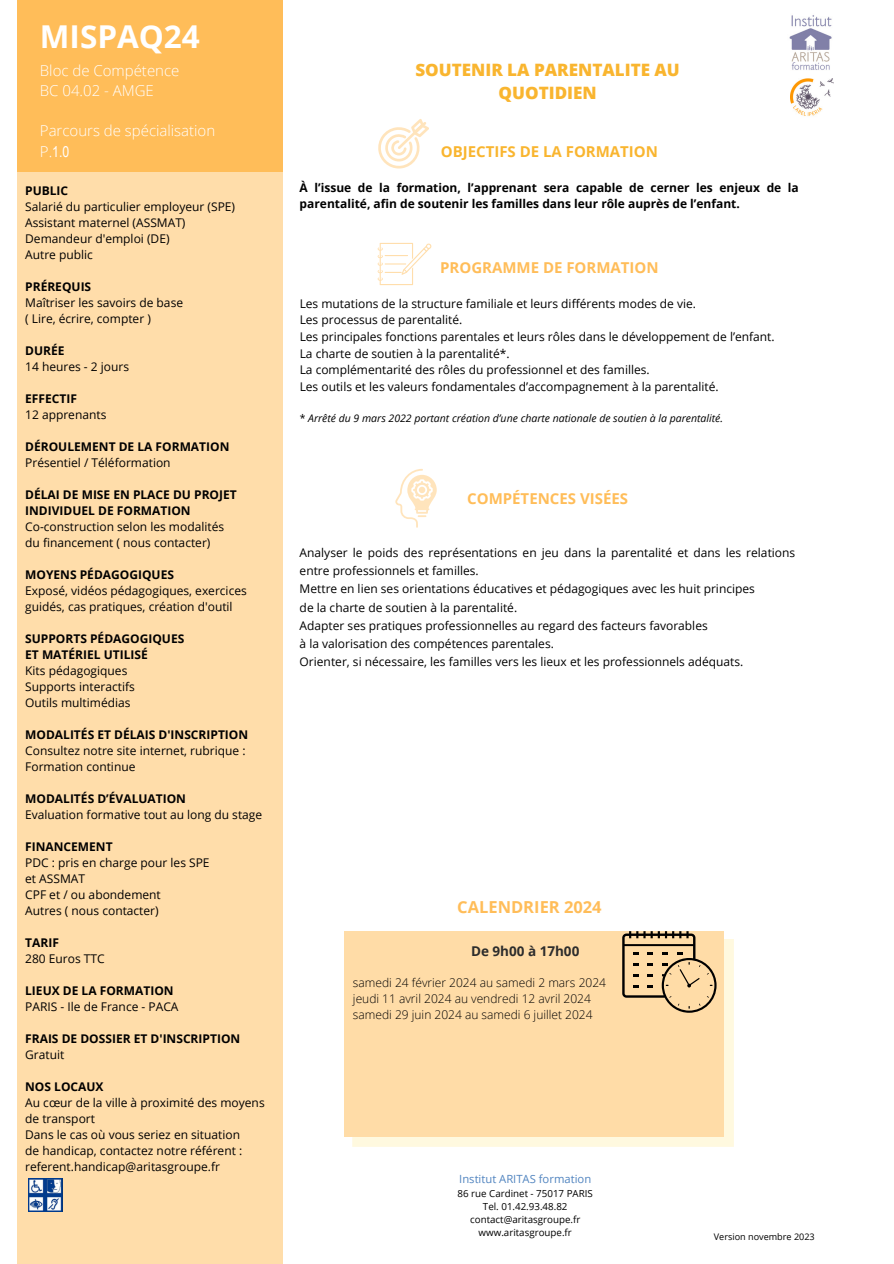
<style>
.page{position:relative;width:894px;height:1264px;background:#fff}
.page>*{position:absolute;margin:0;border:0;box-sizing:border-box;transform-origin:0 0}
.t1{font:700 31.5px "Open Sans";color:#fff}
.t2{font:800 17.1px/23.7px "Open Sans";color:#f9b52f;text-align:center}
.t3{font:700 16.5px "Open Sans";color:#ffbd59}
.t4{font:300 15px/20.2px "Open Sans";color:#fff}
.t5{font:700 15px "Open Sans";color:#ffbd59}
.t6{font:700 15px "Open Sans";color:#f9b52f}
.t7{font:700 13.5px "Open Sans";color:#2c2c2c}
.t8{font:12px/16px "Open Sans";color:#000}
.t9{font:700 12px/16px "Open Sans";color:#000}
.t10{font:300 12px "Open Sans";color:#000}
.t11{font:11.25px "Open Sans";color:#5285c0}
.t12{font:italic 10.5px "Open Sans";color:#000}
.t13{font:9.75px "Open Sans";color:#000}
.t14{font:9.15px "Open Sans";color:#000}
.s1{font-family:"Arial Narrow";font-weight:400}
.s2{font-style:normal}
</style>
<div class="page">
<div style="left:17px;top:130px;width:265px;height:1133px;background:#fda"></div>
<div style="left:17px;top:0;width:265px;height:171px;background:#ffbd59"></div>
<svg style="left:352px;top:939px;width:381px;height:207px;background:#fff6d9"></svg>
<div style="left:344px;top:931px;width:379px;height:205px;background:#ffdca7"></div>
<svg style="left:622px;top:931px;width:94px;height:81px"></svg>
<svg style="left:378px;top:119px;width:51px;height:49px"></svg>
<svg style="left:395px;top:469px;width:41px;height:58px"></svg>
<svg style="left:377px;top:243px;width:54px;height:42px"></svg>
<img style="left:789px;top:15px;width:43px;height:55px">
<img style="left:790px;top:79px;width:42px;height:37px">
<img style="left:29px;top:1178px;width:33px;height:33px">
<p class="t1" style="left:40px;top:15px;width:161px">MISPAQ24</p>
<p class="t4" style="left:40px;top:60px;width:141px">Bloc de Compétence<br>BC 04.02 - AMGE</p>
<p class="t4" style="left:40px;top:120px;width:177px">Parcours de spécialisation<br>P.<span class="s1">1.0</span></p>
<p class="t9" style="left:25px;top:182px;width:45px">PUBLIC</p>
<p class="t8" style="left:25px;top:198px;width:211px">Salarié du particulier employeur (SPE)</p>
<p class="t8" style="left:25px;top:214px;width:162px">Assistant maternel (ASSMAT)</p>
<p class="t8" style="left:25px;top:230px;width:146px">Demandeur d'emploi (DE)</p>
<p class="t8" style="left:25px;top:246px;width:69px">Autre public</p>
<p class="t9" style="left:25px;top:278px;width:67px">PRÉREQUIS</p>
<p class="t8" style="left:25px;top:294px;width:159px">Maîtriser les savoirs de base</p>
<p class="t8" style="left:25px;top:310px;width:127px">( Lire, écrire, compter )</p>
<p class="t9" style="left:25px;top:342px;width:41px">DURÉE</p>
<p class="t8" style="left:25px;top:358px;width:105px">14 heures - 2 jours</p>
<p class="t9" style="left:25px;top:390px;width:53px">EFFECTIF</p>
<p class="t8" style="left:25px;top:406px;width:83px">12 apprenants</p>
<p class="t9" style="left:25px;top:438px;width:206px">DÉROULEMENT DE LA FORMATION</p>
<p class="t8" style="left:25px;top:454px;width:147px">Présentiel / Téléformation</p>
<p class="t9" style="left:25px;top:486px;width:213px">DÉLAI DE MISE EN PLACE DU PROJET<br>INDIVIDUEL DE FORMATION</p>
<p class="t8" style="left:25px;top:518px;width:200px">Co-construction selon les modalités</p>
<p class="t8" style="left:25px;top:534px;width:187px">du financement ( nous contacter)</p>
<p class="t9" style="left:25px;top:566px;width:150px">MOYENS PÉDAGOGIQUES</p>
<p class="t8" style="left:25px;top:582px;width:223px">Exposé, vidéos pédagogiques, exercices guidés, cas pratiques, création d'outil</p>
<p class="t9" style="left:25px;top:630px;width:161px">SUPPORTS PÉDAGOGIQUES</p>
<p class="t9" style="left:25px;top:646px;width:124px">ET MATÉRIEL UTILISÉ</p>
<p class="t8" style="left:25px;top:662px;width:104px">Kits pédagogiques</p>
<p class="t8" style="left:25px;top:678px;width:111px">Supports interactifs</p>
<p class="t8" style="left:25px;top:694px;width:107px">Outils multimédias</p>
<p class="t9" style="left:25px;top:726px;width:224px">MODALITÉS ET DÉLAIS D'INSCRIPTION</p>
<p class="t8" style="left:25px;top:742px;width:222px">Consultez notre site internet, rubrique :<br>Formation continue</p>
<p class="t9" style="left:25px;top:790px;width:162px">MODALITÉS D’ÉVALUATION</p>
<p class="t8" style="left:25px;top:806px;width:238px">Evaluation formative tout au long du stage</p>
<p class="t9" style="left:25px;top:838px;width:89px">FINANCEMENT</p>
<p class="t8" style="left:25px;top:854px;width:186px">PDC : pris en charge pour les SPE</p>
<p class="t8" style="left:25px;top:870px;width:61px">et ASSMAT</p>
<p class="t8" style="left:25px;top:886px;width:137px">CPF et / ou abondement</p>
<p class="t8" style="left:25px;top:902px;width:135px">Autres ( nous contacter)</p>
<p class="t9" style="left:25px;top:934px;width:35px">TARIF</p>
<p class="t8" style="left:25px;top:950px;width:81px">280 Euros TTC</p>
<p class="t9" style="left:25px;top:982px;width:150px">LIEUX DE LA FORMATION</p>
<p class="t8" style="left:25px;top:998px;width:155px">PARIS - Ile de France - PACA</p>
<p class="t9" style="left:25px;top:1030px;width:216px">FRAIS DE DOSSIER ET D'INSCRIPTION</p>
<p class="t8" style="left:25px;top:1046px;width:41px">Gratuit</p>
<p class="t9" style="left:25px;top:1078px;width:80px">NOS LOCAUX</p>
<p class="t8" style="left:25px;top:1094px;width:241px">Au cœur de la ville à proximité des moyens de transport</p>
<p class="t8" style="left:25px;top:1126px;width:216px">Dans le cas où vous seriez en situation</p>
<p class="t8" style="left:25px;top:1142px;width:218px">de handicap, contactez notre référent : referent.handicap@aritasgroupe.fr</p>
<p class="t2" style="left:415px;top:57px;width:266px">SOUTENIR LA PARENTALITE AU<br>QUOTIDIEN</p>
<p class="t6" style="left:440px;top:141px;width:219px">OBJECTIFS DE LA FORMATION</p>
<p class="t9" style="left:299px;top:179px;width:500px">À l’issue de la formation, l’apprenant sera capable de cerner les enjeux de la parentalité, afin de soutenir les familles dans leur rôle auprès de l’enfant.</p>
<p class="t5" style="left:440px;top:257px;width:220px">PROGRAMME DE FORMATION</p>
<p class="t8" style="left:299px;top:295px;width:398px">Les mutations de la structure familiale et leurs différents modes de vie.</p>
<p class="t8" style="left:299px;top:312px;width:164px">Les processus de parentalité.</p>
<p class="t8" style="left:299px;top:328px;width:476px">Les principales fonctions parentales et leurs rôles dans le développement de l’enfant.</p>
<p class="t8" style="left:299px;top:345px;width:211px">La charte de soutien à la parentalité*.</p>
<p class="t8" style="left:299px;top:361px;width:351px">La complémentarité des rôles du professionnel et des familles.</p>
<p class="t8" style="left:299px;top:378px;width:420px">Les outils et les valeurs fondamentales d’accompagnement à la parentalité.</p>
<p class="t12" style="left:299px;top:411px;width:424px"><span class="s2">*</span> Arrêté du 9 mars 2022 portant création d’une charte nationale de soutien à la parentalité.</p>
<p class="t5" style="left:467px;top:488px;width:162px">COMPÉTENCES VISÉES</p>
<p class="t8" style="left:299px;top:544px;width:497px;line-height:18px">Analyser le poids des représentations en jeu dans la parentalité et dans les relations entre professionnels et familles.</p>
<p class="t8" style="left:299px;top:581px;width:456px">Mettre en lien ses orientations éducatives et pédagogiques avec les huit principes</p>
<p class="t8" style="left:299px;top:599px;width:219px">de la charte de soutien à la parentalité.</p>
<p class="t8" style="left:299px;top:617px;width:409px">Adapter ses pratiques professionnelles au regard des facteurs favorables</p>
<p class="t8" style="left:299px;top:635px;width:256px">à la valorisation des compétences parentales.</p>
<p class="t8" style="left:299px;top:653px;width:445px">Orienter, si nécessaire, les familles vers les lieux et les professionnels adéquats.</p>
<p class="t3" style="left:457px;top:895px;width:146px">CALENDRIER 2024</p>
<p class="t7" style="left:471px;top:941px;width:110px">De 9h00 à 17h00</p>
<p class="t10" style="left:353px;top:973px;width:254px">samedi 24 février 2024 au samedi 2 mars 2024</p>
<p class="t10" style="left:353px;top:989px;width:239px">jeudi 11 avril 2024 au vendredi 12 avril 2024</p>
<p class="t10" style="left:353px;top:1005px;width:241px">samedi 29 juin 2024 au samedi 6 juillet 2024</p>
<p class="t11" style="left:459px;top:1170px;width:133px">Institut ARITAS formation</p>
<p class="t13" style="left:457px;top:1186px;width:137px">86 rue Cardinet - 75017 PARIS</p>
<p class="t13" style="left:483px;top:1199px;width:86px">Tel. 01.42.93.48.82</p>
<p class="t13" style="left:470px;top:1212px;width:112px">contact@aritasgroupe.fr</p>
<p class="t13" style="left:478px;top:1225px;width:95px">www.aritasgroupe.fr</p>
<p class="t14" style="left:713px;top:1230px;width:102px">Version novembre 2023</p>
</div>
